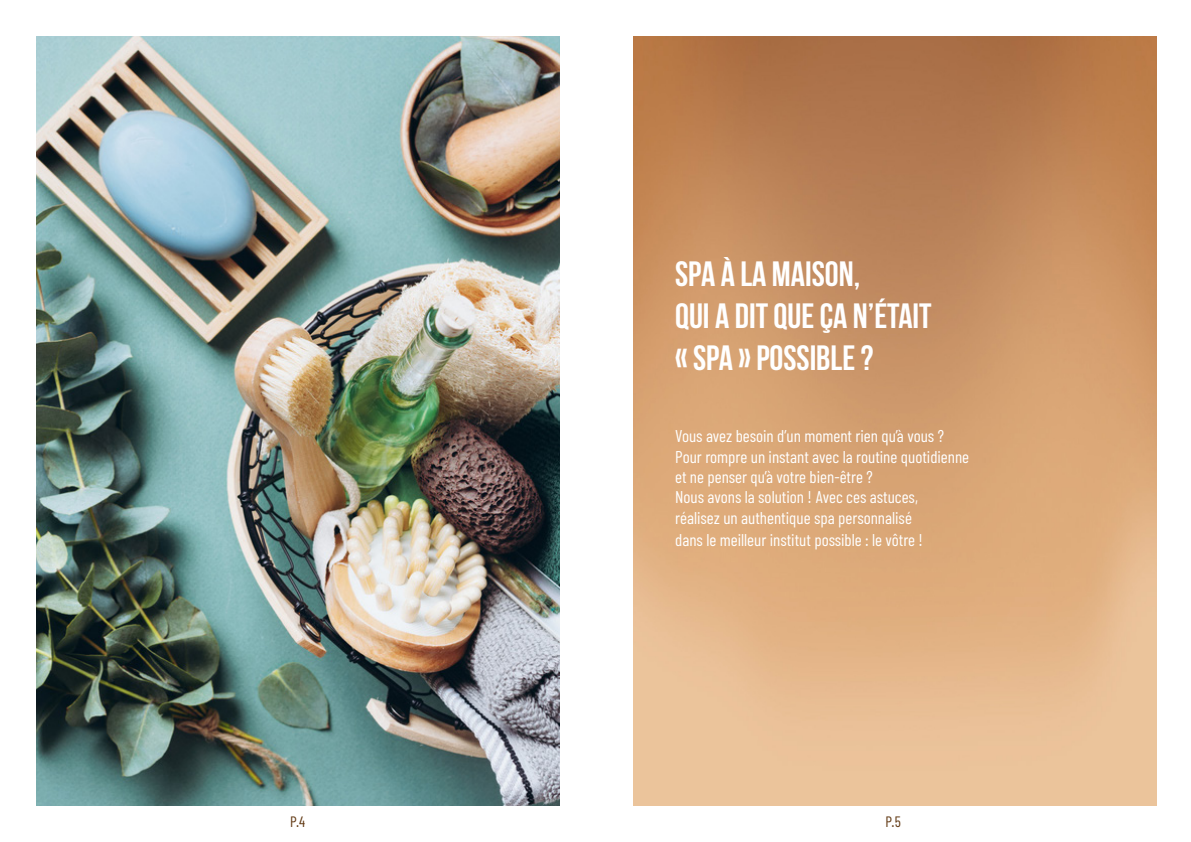
<style>
.page{position:relative;width:1191px;height:842px;background:#fff}
.page>*{position:absolute;margin:0;border:0;box-sizing:border-box;transform-origin:0 0}
.t1{font:700 35px "Bebas Neue";color:#fff}
.t2{font:17px "Barlow Condensed";color:#fff}
.t3{font:15px "Barlow Condensed";color:#613812}
</style>
<div class="page">
<img style="left:633px;top:36px;width:523px;height:770px">
<img style="left:36px;top:36px;width:523px;height:770px">
<p class="t1" style="left:675px;top:254px;width:186px">SPA À LA MAISON,</p>
<p class="t1" style="left:675px;top:296px;width:258px">QUI A DIT QUE ÇA N’ÉTAIT</p>
<p class="t1" style="left:675px;top:338px;width:200px">« SPA » POSSIBLE ?</p>
<p class="t2" style="left:675px;top:425px;width:270px">Vous avez besoin d’un moment rien qu’à vous ?</p>
<p class="t2" style="left:675px;top:446px;width:295px">Pour rompre un instant avec la routine quotidienne</p>
<p class="t2" style="left:675px;top:466px;width:199px">et ne penser qu’à votre bien-être ?</p>
<p class="t2" style="left:675px;top:487px;width:244px">Nous avons la solution ! Avec ces astuces,</p>
<p class="t2" style="left:675px;top:507px;width:238px">réalisez un authentique spa personnalisé</p>
<p class="t2" style="left:675px;top:529px;width:249px">dans le meilleur institut possible : le vôtre !</p>
<p class="t3" style="left:290px;top:812px;width:17px">P.4</p>
<p class="t3" style="left:885px;top:812px;width:17px">P.5</p>
</div>
